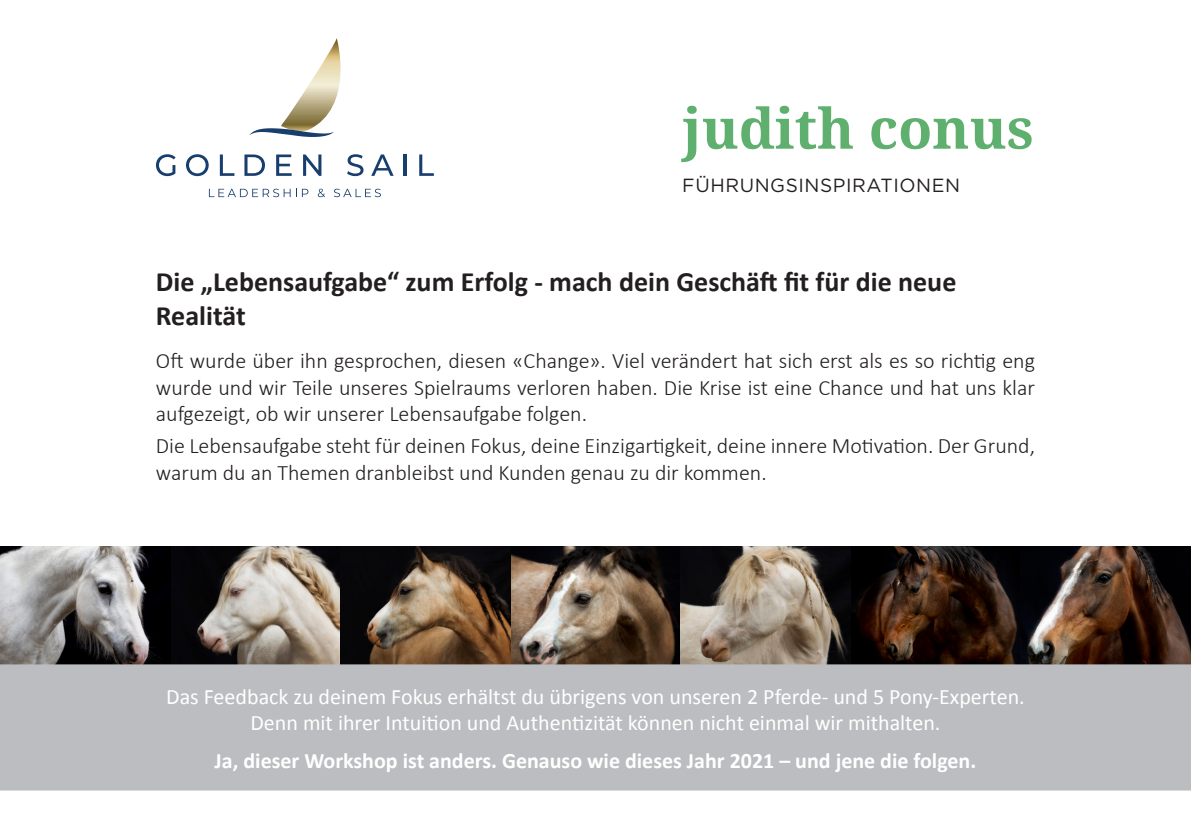
<style>
.page{position:relative;width:1191px;height:840px;background:#fff}
.page>*{position:absolute;margin:0;border:0;box-sizing:border-box;transform-origin:0 0}
.t1{font:700 55.8px "Noto Serif";color:#5faf6e}
.t2{font:700 28px/33.6px "Calibri";color:#231f20}
.t3{font:300 22px/26.4px "Calibri";color:#231f20;text-align:justify}
.t4{font:22px/26.4px "Calibri";color:#fff;text-align:center}
.t5{font:700 22px "Calibri";color:#fff}
.t6{font:19px "Gotham";letter-spacing:.03em;color:#231f20}
</style>
<div class="page">
<svg style="left:156px;top:154px;width:20px;height:22px"></svg>
<svg style="left:186px;top:154px;width:23px;height:22px"></svg>
<svg style="left:220px;top:154px;width:14px;height:22px"></svg>
<svg style="left:244px;top:154px;width:21px;height:22px"></svg>
<svg style="left:276px;top:154px;width:16px;height:22px"></svg>
<svg style="left:303px;top:154px;width:18px;height:22px"></svg>
<svg style="left:347px;top:154px;width:16px;height:22px"></svg>
<svg style="left:371px;top:154px;width:22px;height:22px"></svg>
<hr style="left:403px;top:154px;width:3px;height:22px;background:#183e6e">
<svg style="left:419px;top:154px;width:15px;height:22px"></svg>
<svg style="left:209px;top:189px;width:81px;height:8px"></svg>
<svg style="left:296px;top:189px;width:12px;height:8px"></svg>
<svg style="left:318px;top:189px;width:7px;height:8px"></svg>
<svg style="left:334px;top:189px;width:47px;height:8px"></svg>
<svg style="left:249px;top:38px;width:92px;height:99px"></svg>
<img style="left:0;top:546px;width:1191px;height:118px">
<div style="left:0;top:664px;width:1191px;height:126px;background:#bcbdc0"></div>
<p class="t1" style="left:682px;top:89px;width:353px">judith conus</p>
<p class="t6" style="left:682px;top:173px;width:279px">FÜHRUNGSINSPIRATIONEN</p>
<p class="t2" style="left:156px;top:264px;width:802px">Die „Lebensaufgabe“ zum Erfolg - mach dein Geschäft fit für die neue<br>Realität</p>
<p class="t3" style="left:156px;top:347px;width:880px">Oft wurde über ihn gesprochen, diesen «Change». Viel verändert hat sich erst als es so richtig eng wurde und wir Teile unseres Spielraums verloren haben. Die Krise ist eine Chance und hat uns klar aufgezeigt, ob wir unserer Lebensaufgabe folgen.</p>
<p class="t3" style="left:156px;top:432px;width:880px">Die Lebensaufgabe steht für deinen Fokus, deine Einzigartigkeit, deine innere Motivation. Der Grund, warum du an Themen dranbleibst und Kunden genau zu dir kommen.</p>
<p class="t4" style="left:166px;top:681px;width:860px">Das Feedback zu deinem Fokus erhältst du übrigens von unseren 2 Pferde- und 5 Pony-Experten.<br>Denn mit ihrer Intuition und Authentizität können nicht einmal wir mithalten.</p>
<p class="t5" style="left:215px;top:746px;width:763px">Ja, dieser Workshop ist anders. Genauso wie dieses Jahr 2021 – und jene die folgen.</p>
</div>
